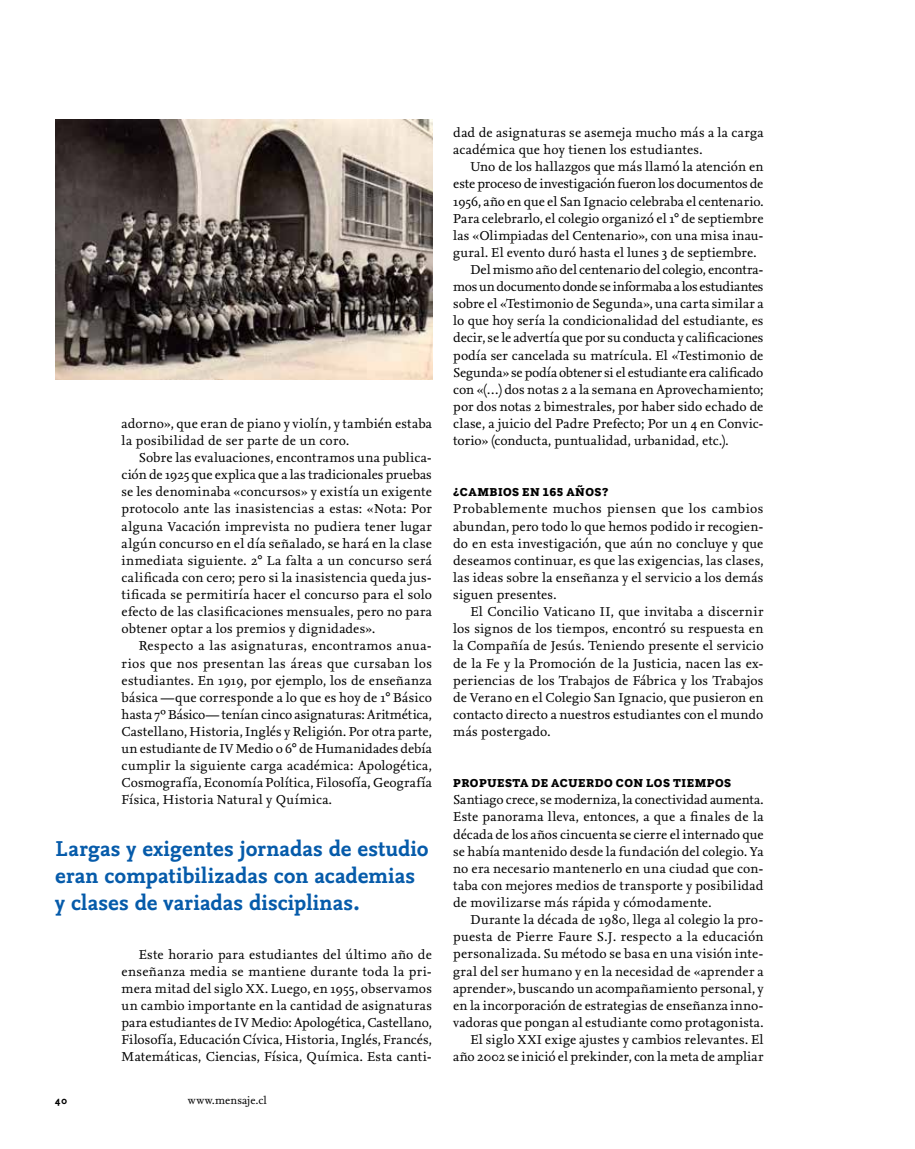
<style>
.page{position:relative;width:915px;height:1149px;background:#fff}
.page>*{position:absolute;margin:0;border:0;box-sizing:border-box;transform-origin:0 0}
.t1{font:700 22.5px/27px "Nexus Mix Pro";letter-spacing:.005em;color:#065baa}
.t2{font:13.5px/17.1px "Nexus Serif Pro";letter-spacing:.005em;color:#000;text-align:justify}
.t3{font:13.5px "Nexus Serif Pro";letter-spacing:-.015em;color:#000}
.t4{font:13.5px "Nexus Serif Pro";letter-spacing:-.025em;color:#000}
.t5{font:900 12px "Questa Slab";letter-spacing:.045em;color:#000}
.t6{font:11.25px "Nexus Serif Pro";letter-spacing:.01em;color:#000}
.t7{font:700 11.25px "Nexus Mix Pro";color:#000}
</style>
<div class="page">
<img style="left:55px;top:120px;width:377px;height:260px">
<p class="t2" style="left:122px;top:414px;width:312px">adorno», que eran de piano y violín, y también estaba la posibilidad de ser parte de un coro.</p>
<p class="t2" style="left:122px;top:448px;width:312px;text-indent:17px">Sobre las evaluaciones, encontramos una publica&shy;ción de 1925 que explica que a las tradicionales pruebas se les denominaba «concursos» y existía un exigente protocolo ante las inasistencias a estas: «Nota: Por alguna Vacación imprevista no pudiera tener lugar algún concurso en el día señalado, se hará en la clase inmediata siguiente. 2° La falta a un concurso será calificada con cero; pero si la inasistencia queda jus&shy;tificada se permitiría hacer el concurso para el solo efecto de las clasificaciones mensuales, pero no para obtener optar a los premios y dignidades».</p>
<p class="t2" style="left:122px;top:636px;width:312px;text-indent:17px">Respecto a las asignaturas, encontramos anua&shy;rios que nos presentan las áreas que cursaban los estudiantes. En 1919, por ejemplo, los de enseñanza básica —que corresponde a lo que es hoy de 1° Básico hasta 7º Básico— tenían cinco asignaturas: Aritmética, Castellano, Historia, Inglés y Religión. Por otra parte, un estudiante de IV Medio o 6° de Humanidades debía cumplir la siguiente carga académica: Apologética, Cosmografía, Economía Política, Filosofía, Geografía Física, Historia Natural y Química.</p>
<h1 class="t1" style="left:55px;top:833px;width:375px">Largas y exigentes jornadas de estudio eran compatibilizadas con academias y clases de variadas disciplinas.</h1>
<p class="t2" style="left:122px;top:944px;width:312px;text-indent:17px">Este horario para estudiantes del último año de enseñanza media se mantiene durante toda la pri&shy;mera mitad del siglo XX. Luego, en 1955, observamos un cambio importante en la cantidad de asignaturas para estudiantes de IV Medio: Apologética, Castellano, Filosofía, Educación Cívica, Historia, Inglés, Francés, Matemáticas, Ciencias, Física, Química. Esta canti-</p>
<p class="t7" style="left:55px;top:1091px;width:13px">40</p>
<p class="t6" style="left:188px;top:1091px;width:80px">www.mensaje.cl</p>
<p class="t2" style="left:453px;top:123px;width:311px">dad de asignaturas se asemeja mucho más a la carga académica que hoy tienen los estudiantes.</p>
<p class="t2" style="left:470px;top:158px;width:294px">Uno de los hallazgos que más llamó la atención en</p>
<p class="t3" style="left:453px;top:174px;width:312px">este proceso de investigación fueron los documentos de</p>
<p class="t2" style="left:453px;top:192px;width:312px">1956, año en que el San Ignacio celebraba el centenario.</p>
<p class="t2" style="left:453px;top:209px;width:312px">Para celebrarlo, el colegio organizó el 1° de septiembre</p>
<p class="t2" style="left:453px;top:226px;width:312px">las «Olimpiadas del Centenario», con una misa inau-</p>
<p class="t2" style="left:453px;top:243px;width:304px">gural. El evento duró hasta el lunes 3 de septiembre.</p>
<p class="t2" style="left:470px;top:260px;width:294px">Del mismo año del centenario del colegio, encontra-</p>
<p class="t4" style="left:453px;top:276px;width:312px">mos un documento donde se informaba a los estudiantes</p>
<p class="t2" style="left:453px;top:294px;width:312px">sobre el «Testimonio de Segunda», una carta similar a</p>
<p class="t2" style="left:453px;top:311px;width:312px">lo que hoy sería la condicionalidad del estudiante, es</p>
<p class="t2" style="left:453px;top:329px;width:311px">decir, se le advertía que por su conducta y calificaciones</p>
<p class="t2" style="left:453px;top:346px;width:312px">podía ser cancelada su matrícula. El «Testimonio de</p>
<p class="t3" style="left:453px;top:362px;width:312px">Segunda» se podía obtener si el estudiante era calificado</p>
<p class="t2" style="left:453px;top:380px;width:312px">con «(…) dos notas 2 a la semana en Aprovechamiento;</p>
<p class="t2" style="left:453px;top:397px;width:312px">por dos notas 2 bimestrales, por haber sido echado de</p>
<p class="t2" style="left:453px;top:414px;width:312px">clase, a juicio del Padre Prefecto; Por un 4 en Convic-</p>
<p class="t2" style="left:453px;top:431px;width:276px">torio» (conducta, puntualidad, urbanidad, etc.).</p>
<p class="t5" style="left:453px;top:484px;width:156px">¿CAMBIOS EN 165 AÑOS?</p>
<p class="t2" style="left:453px;top:499px;width:312px">Probablemente muchos piensen que los cambios abundan, pero todo lo que hemos podido ir recogien&shy;do en esta investigación, que aún no concluye y que deseamos continuar, es que las exigencias, las clases, las ideas sobre la enseñanza y el servicio a los demás siguen presentes.</p>
<p class="t2" style="left:453px;top:602px;width:312px;text-indent:17px">El Concilio Vaticano II, que invitaba a discernir los signos de los tiempos, encontró su respuesta en la Compañía de Jesús. Teniendo presente el servicio de la Fe y la Promoción de la Justicia, nacen las ex&shy;periencias de los Trabajos de Fábrica y los Trabajos de Verano en el Colegio San Ignacio, que pusieron en contacto directo a nuestros estudiantes con el mundo más postergado.</p>
<p class="t5" style="left:453px;top:775px;width:279px">PROPUESTA DE ACUERDO CON LOS TIEMPOS</p>
<p class="t2" style="left:453px;top:790px;width:312px">Santiago crece, se moderniza, la conectividad aumenta.<br>Este panorama lleva, entonces, a que a finales de la década de los años cincuenta se cierre el internado que se había mantenido desde la fundación del colegio. Ya no era necesario mantenerlo en una ciudad que con&shy;taba con mejores medios de transporte y posibilidad de movilizarse más rápida y cómodamente.</p>
<p class="t2" style="left:453px;top:910px;width:312px;text-align:right">Durante la década de 1980, llega al colegio la pro&shy;puesta de Pierre Faure S.J. respecto a la educación personalizada. Su método se basa en una visión inte&shy;gral del ser humano y en la necesidad de «aprender a aprender», buscando un acompañamiento personal, y en la incorporación de estrategias de enseñanza inno&shy;vadoras que pongan al estudiante como protagonista.<br>El siglo XXI exige ajustes y cambios relevantes. El año 2002 se inició el prekinder, con la meta de ampliar</p>
</div>
